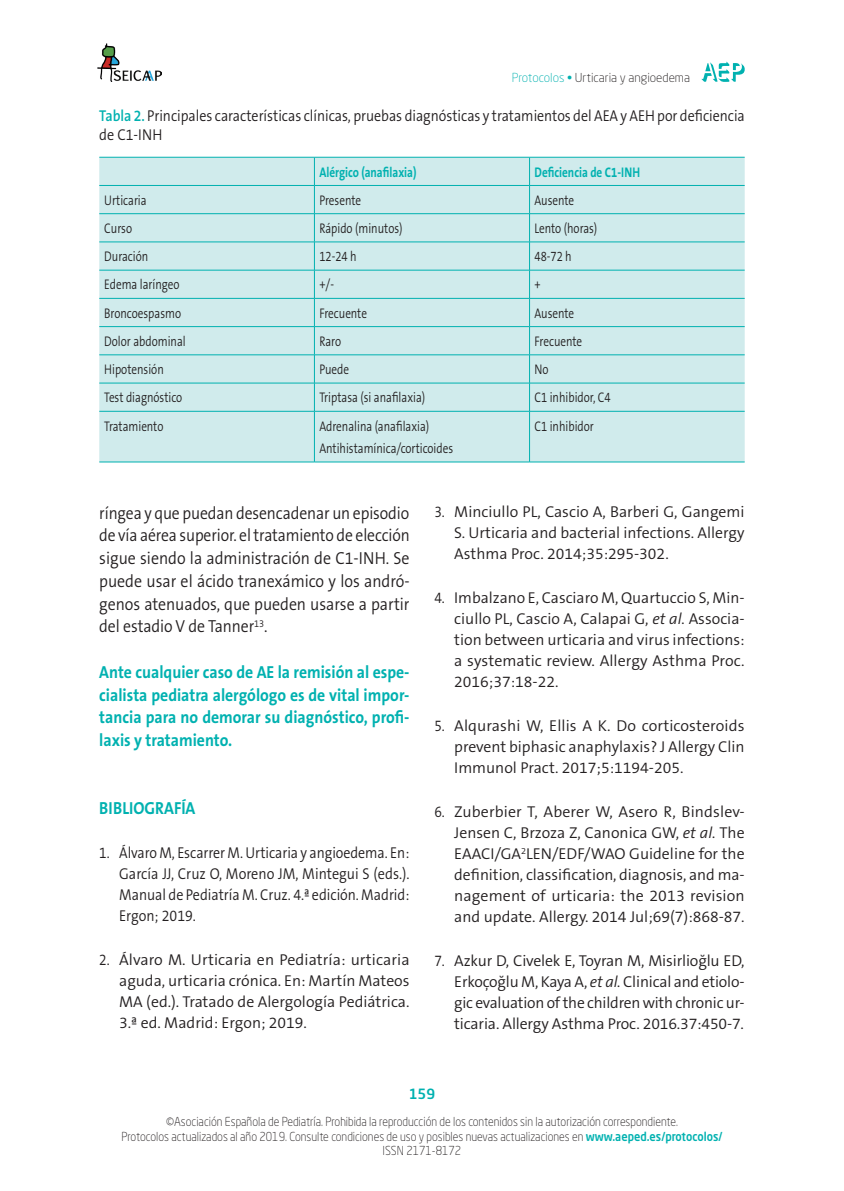
<style>
.page{position:relative;width:844px;height:1191px;background:#fff}
.page>*{position:absolute;margin:0;border:0;box-sizing:border-box;transform-origin:0 0}
._06_TEXTO_COMUN{font:300 17.5px/22.8px "The Sans B Plus W4";letter-spacing:-.005em;color:#231f20;text-align:justify;scale:.89 1}
._06_TEXTO_COMUN-2{font:700 17.5px/22.8px "The Sans B Plus W7";color:#00b1b0;text-align:justify;scale:.9 1}
._05_TITULO_1{font:700 17.5px "The Sans B Plus W7";color:#00b1b0;scale:.9 1}
._14_BIBLIOGRAFIA{font:300 15.75px/21px "The Sans B Plus W4";color:#231f20;text-align:justify;scale:.87 1}
._07_TITULO_TABLA{font:300 15.75px/19.2px "The Sans B Plus W4";color:#231f20;scale:.89 1}
._09_TEXTO_TABLA{font:300 14px "The Sans B Plus W4";color:#231f20;scale:.8 1}
._08_CABECERA_TABLA{font:700 14px "The Sans B Plus W7";color:#00b1b0;scale:.8 1}
.t1{font:500 14px "Neo Sans Std";color:#00b1b0}
.t2{font:300 12.25px/14.7px "Neo Sans Std";color:#231f20;text-align:center;scale:.9 1}
.t3{font:300 12.25px "Neo Sans Std";color:#231f20}
.s1{color:#00b1b0}
.s2{font-family:"The Sans B Plus W6";font-weight:600;color:#00b1b0}
.s3{font-style:italic}
.s4{font-weight:500;color:#00b1b0}
</style>
<div class="page">
<svg style="left:701px;top:61px;width:43px;height:21px"></svg>
<img style="left:97px;top:43px;width:65px;height:39px">
<div style="left:99px;top:158px;width:645px;height:304px;background:#d0ebec"></div>
<hr style="left:99px;top:185px;width:215px;height:1px;background:#00b1b0">
<hr style="left:314px;top:185px;width:215px;height:1px;background:#00b1b0">
<hr style="left:529px;top:185px;width:215px;height:1px;background:#00b1b0">
<hr style="left:99px;top:213px;width:215px;height:1px;background:#00b1b0">
<hr style="left:314px;top:213px;width:215px;height:1px;background:#00b1b0">
<hr style="left:529px;top:213px;width:215px;height:1px;background:#00b1b0">
<hr style="left:99px;top:242px;width:215px;height:1px;background:#00b1b0">
<hr style="left:314px;top:242px;width:215px;height:1px;background:#00b1b0">
<hr style="left:529px;top:242px;width:215px;height:1px;background:#00b1b0">
<hr style="left:99px;top:270px;width:215px;height:1px;background:#00b1b0">
<hr style="left:314px;top:270px;width:215px;height:1px;background:#00b1b0">
<hr style="left:529px;top:270px;width:215px;height:1px;background:#00b1b0">
<hr style="left:99px;top:298px;width:215px;height:1px;background:#00b1b0">
<hr style="left:314px;top:298px;width:215px;height:1px;background:#00b1b0">
<hr style="left:529px;top:298px;width:215px;height:1px;background:#00b1b0">
<hr style="left:99px;top:326px;width:215px;height:1px;background:#00b1b0">
<hr style="left:314px;top:326px;width:215px;height:1px;background:#00b1b0">
<hr style="left:529px;top:326px;width:215px;height:1px;background:#00b1b0">
<hr style="left:99px;top:354px;width:215px;height:1px;background:#00b1b0">
<hr style="left:314px;top:354px;width:215px;height:1px;background:#00b1b0">
<hr style="left:529px;top:354px;width:215px;height:1px;background:#00b1b0">
<hr style="left:99px;top:383px;width:215px;height:1px;background:#00b1b0">
<hr style="left:314px;top:383px;width:215px;height:1px;background:#00b1b0">
<svg style="left:314px;top:158px;width:1px;height:253px"></svg>
<hr style="left:529px;top:383px;width:215px;height:1px;background:#00b1b0">
<svg style="left:529px;top:158px;width:1px;height:253px"></svg>
<hr style="left:99px;top:411px;width:215px;height:1px;background:#00b1b0">
<hr style="left:314px;top:411px;width:215px;height:1px;background:#00b1b0">
<hr style="left:314px;top:411px;width:1px;height:51px;background:#00b1b0">
<hr style="left:529px;top:411px;width:215px;height:1px;background:#00b1b0">
<hr style="left:529px;top:411px;width:1px;height:51px;background:#00b1b0">
<hr style="left:99px;top:157px;width:215px;height:1px;background:#00b1b0">
<hr style="left:314px;top:157px;width:215px;height:1px;background:#00b1b0">
<hr style="left:529px;top:157px;width:215px;height:1px;background:#00b1b0">
<hr style="left:99px;top:462px;width:215px;height:1px;background:#00b1b0">
<hr style="left:314px;top:462px;width:215px;height:1px;background:#00b1b0">
<hr style="left:529px;top:462px;width:215px;height:1px;background:#00b1b0">
<p class="t3" style="left:511px;top:70px;width:180px"><span class="s1">Protocolos •</span> Urticaria y angioedema</p>
<p class="_07_TITULO_TABLA" style="left:99px;top:106px;width:726px"><span class="s2">Tabla 2.</span> Principales características clínicas, pruebas diagnósticas y tratamientos del AEA y AEH por deficiencia de C1-INH</p>
<p class="_08_CABECERA_TABLA" style="left:319px;top:163px;width:123px">Alérgico (anafilaxia)</p>
<p class="_08_CABECERA_TABLA" style="left:534px;top:163px;width:133px">Deficiencia de C1-INH</p>
<p class="_09_TEXTO_TABLA" style="left:104px;top:191px;width:55px">Urticaria</p>
<p class="_09_TEXTO_TABLA" style="left:319px;top:191px;width:54px">Presente</p>
<p class="_09_TEXTO_TABLA" style="left:534px;top:191px;width:51px">Ausente</p>
<p class="_09_TEXTO_TABLA" style="left:104px;top:219px;width:36px">Curso</p>
<p class="_09_TEXTO_TABLA" style="left:319px;top:219px;width:105px">Rápido (minutos)</p>
<p class="_09_TEXTO_TABLA" style="left:534px;top:219px;width:80px">Lento (horas)</p>
<p class="_09_TEXTO_TABLA" style="left:104px;top:247px;width:57px">Duración</p>
<p class="_09_TEXTO_TABLA" style="left:319px;top:247px;width:48px">12-24 h</p>
<p class="_09_TEXTO_TABLA" style="left:534px;top:247px;width:48px">48-72 h</p>
<p class="_09_TEXTO_TABLA" style="left:104px;top:276px;width:96px">Edema laríngeo</p>
<p class="_09_TEXTO_TABLA" style="left:319px;top:276px;width:20px">+/-</p>
<p class="_09_TEXTO_TABLA" style="left:534px;top:276px;width:9px">+</p>
<p class="_09_TEXTO_TABLA" style="left:104px;top:304px;width:98px">Broncoespasmo</p>
<p class="_09_TEXTO_TABLA" style="left:319px;top:304px;width:61px">Frecuente</p>
<p class="_09_TEXTO_TABLA" style="left:534px;top:304px;width:51px">Ausente</p>
<p class="_09_TEXTO_TABLA" style="left:104px;top:332px;width:103px">Dolor abdominal</p>
<p class="_09_TEXTO_TABLA" style="left:319px;top:332px;width:29px">Raro</p>
<p class="_09_TEXTO_TABLA" style="left:534px;top:332px;width:61px">Frecuente</p>
<p class="_09_TEXTO_TABLA" style="left:104px;top:360px;width:76px">Hipotensión</p>
<p class="_09_TEXTO_TABLA" style="left:319px;top:360px;width:39px">Puede</p>
<p class="_09_TEXTO_TABLA" style="left:534px;top:360px;width:19px">No</p>
<p class="_09_TEXTO_TABLA" style="left:104px;top:388px;width:99px">Test diagnóstico</p>
<p class="_09_TEXTO_TABLA" style="left:319px;top:388px;width:134px">Triptasa (si anafilaxia)</p>
<p class="_09_TEXTO_TABLA" style="left:534px;top:388px;width:97px">C1 inhibidor, C4</p>
<p class="_09_TEXTO_TABLA" style="left:104px;top:417px;width:76px">Tratamiento</p>
<p class="_09_TEXTO_TABLA" style="left:319px;top:417px;width:139px">Adrenalina (anafilaxia)</p>
<p class="_09_TEXTO_TABLA" style="left:319px;top:439px;width:169px">Antihistamínica/corticoides</p>
<p class="_09_TEXTO_TABLA" style="left:534px;top:417px;width:76px">C1 inhibidor</p>
<p class="_06_TEXTO_COMUN" style="left:99px;top:501px;width:350px">ríngea y que puedan desencadenar un episodio de vía aérea superior. el tratamiento de elección sigue siendo la administración de C1-INH. Se puede usar el ácido tranexámico y los andró&shy;genos atenuados, que pueden usarse a partir del estadio V de Tanner<sup>13</sup>.</p>
<p class="_06_TEXTO_COMUN-2" style="left:99px;top:661px;width:346px">Ante cualquier caso de AE la remisión al espe&shy;cialista pediatra alergólogo es de vital impor&shy;tancia para no demorar su diagnóstico, profi&shy;laxis y tratamiento.</p>
<p class="_05_TITULO_1" style="left:99px;top:797px;width:108px">BIBLIOGRAFÍA</p>
<p class="_14_BIBLIOGRAFIA" style="left:119px;top:842px;width:335px;text-indent:-20px">1. Álvaro M, Escarrer M. Urticaria y angioedema. En:<br>García JJ, Cruz O, Moreno JM, Mintegui S (eds.).<br>Manual de Pediatría M. Cruz. 4.ª edición. Madrid:<br>Ergon; 2019.</p>
<p class="_14_BIBLIOGRAFIA" style="left:119px;top:949px;width:335px;text-indent:-20px">2. Álvaro M. Urticaria en Pediatría: urticaria aguda, urticaria crónica. En: Martín Mateos MA (ed.). Tratado de Alergología Pediátrica.<br>3.ª ed. Madrid: Ergon; 2019.</p>
<p class="_14_BIBLIOGRAFIA" style="left:454px;top:501px;width:335px;text-indent:-20px">3. Minciullo PL, Cascio A, Barberi G, Gangemi S. Urticaria and bacterial infections. Allergy Asthma Proc. 2014;35:295-302.</p>
<p class="_14_BIBLIOGRAFIA" style="left:454px;top:587px;width:335px;text-indent:-20px">4. Imbalzano E, Casciaro M, Quartuccio S, Min&shy;ciullo PL, Cascio A, Calapai G, <span class="s3">et al.</span> Associa&shy;tion between urticaria and virus infections: a systematic review. Allergy Asthma Proc.<br>2016;37:18-22.</p>
<p class="_14_BIBLIOGRAFIA" style="left:454px;top:715px;width:335px;text-indent:-20px">5. Alqurashi W, Ellis A K. Do corticosteroids prevent biphasic anaphylaxis? J Allergy Clin Immunol Pract. 2017;5:1194-205.</p>
<p class="_14_BIBLIOGRAFIA" style="left:454px;top:801px;width:335px;text-indent:-20px">6. Zuberbier T, Aberer W, Asero R, Bindslev-Jensen C, Brzoza Z, Canonica GW, <span class="s3">et al.</span> The EAACI/GA<sup>2</sup>LEN/EDF/WAO Guideline for the definition, classification, diagnosis, and ma&shy;nagement of urticaria: the 2013 revision and update. Allergy. 2014 Jul;69(7):868-87.</p>
<p class="_14_BIBLIOGRAFIA" style="left:454px;top:949px;width:335px;text-indent:-20px">7. Azkur D, Civelek E, Toyran M, Misirlioğlu ED, Erkoçoğlu M, Kaya A, <span class="s3">et al.</span> Clinical and etiolo&shy;gic evaluation of the children with chronic ur&shy;ticaria. Allergy Asthma Proc. 2016.37:450-7.</p>
<p class="t1" style="left:408px;top:1085px;width:28px">159</p>
<p class="t2" style="left:121px;top:1114px;width:669px">©Asociación Española de Pediatría. Prohibida la reproducción de los contenidos sin la autorización correspondiente.<br>Protocolos actualizados al año 2019. Consulte condiciones de uso y posibles nuevas actualizaciones en <span class="s4">www.aeped.es/protocolos/<br></span>ISSN 2171-8172</p>
</div>
